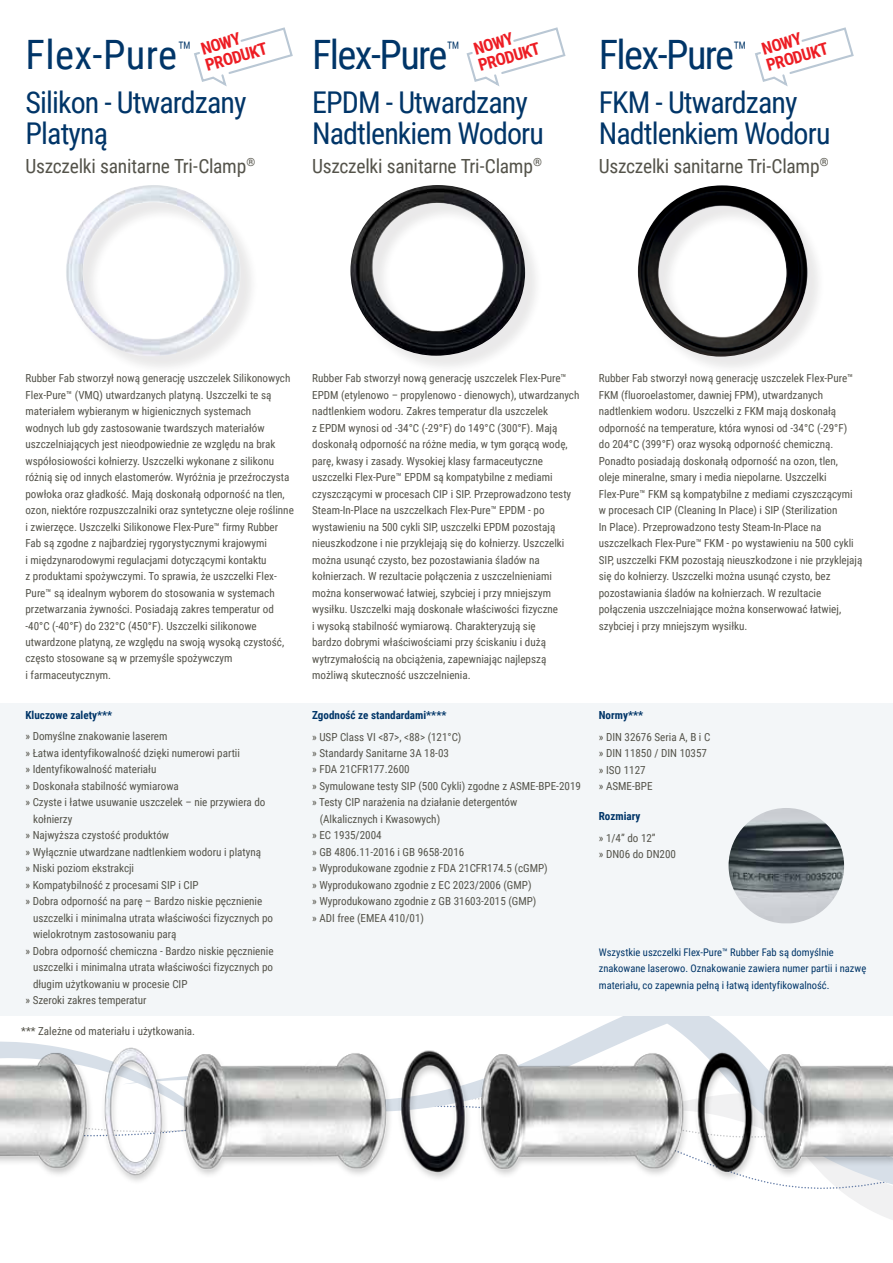
<style>
.page{position:relative;width:893px;height:1263px;background:#fff}
.page>*{position:absolute;margin:0;border:0;box-sizing:border-box;transform-origin:0 0}
.t1{font:40.5px "Roboto Condensed";letter-spacing:-.04em;color:#003568}
.t2{font:40.5px "Roboto Condensed";letter-spacing:.01em;color:#003568}
.t3{font:30px/31.5px "Roboto Condensed";letter-spacing:-.03em;color:#003568}
.t4{font:19.5px "Roboto Condensed";letter-spacing:-.015em;color:#54534a}
.t5{font:700 16.8px/16.8px "Roboto Condensed";color:#ed1d24}
.t6{font:11.1px/16.5px "Roboto Condensed";color:#54534a}
.t7{font:700 11.1px "Roboto Condensed";color:#003568}
.t8{font:10.5px/16.5px "Roboto Condensed";color:#003568}
</style>
<div class="page">
<img style="left:0;top:1015px;width:893px;height:205px">
<div style="left:68px;top:188px;width:191px;height:187px;background:#231f20;opacity:.1"></div>
<img style="left:66px;top:185px;width:175px;height:171px">
<div style="left:353px;top:188px;width:191px;height:186px;background:#231f20;opacity:.1"></div>
<img style="left:350px;top:185px;width:175px;height:171px">
<div style="left:640px;top:188px;width:186px;height:187px;background:#231f20;opacity:.1"></div>
<img style="left:638px;top:185px;width:169px;height:172px">
<div style="left:0;top:703px;width:893px;height:312px;background:#f3f6f8"></div>
<svg style="left:194px;top:27px;width:99px;height:60px"></svg>
<img style="left:728px;top:808px;width:116px;height:115px;border-radius:57px">
<svg style="left:466px;top:27px;width:100px;height:59px"></svg>
<svg style="left:755px;top:27px;width:99px;height:60px"></svg>
<h3 class="t5" style="left:199px;top:41px;width:65px;rotate:-16deg">NOWY<br>PRODUKT</h3>
<h3 class="t5" style="left:472px;top:41px;width:65px;rotate:-16deg">NOWY<br>PRODUKT</h3>
<h3 class="t5" style="left:760px;top:41px;width:65px;rotate:-16deg">NOWY<br>PRODUKT</h3>
<h1 class="t2" style="left:26px;top:26px;width:168px">Flex-Pure<sup>™</sup></h1>
<h2 class="t3" style="left:26px;top:85px;width:223px">Silikon - Utwardzany<br>Platyną</h2>
<h3 class="t4" style="left:26px;top:152px;width:231px">Uszczelki sanitarne Tri-Clamp<sup>®</sup></h3>
<h1 class="t1" style="left:312px;top:26px;width:150px">Flex-Pure<sup>™</sup></h1>
<h2 class="t3" style="left:312px;top:85px;width:233px">EPDM - Utwardzany<br>Nadtlenkiem Wodoru</h2>
<h3 class="t4" style="left:312px;top:152px;width:231px">Uszczelki sanitarne Tri-Clamp<sup>®</sup></h3>
<h1 class="t1" style="left:599px;top:26px;width:150px">Flex-Pure<sup>™</sup></h1>
<h2 class="t3" style="left:599px;top:85px;width:233px">FKM - Utwardzany<br>Nadtlenkiem Wodoru</h2>
<h3 class="t4" style="left:599px;top:152px;width:231px">Uszczelki sanitarne Tri-Clamp<sup>®</sup></h3>
<p class="t6" style="left:26px;top:369px;width:270px">Rubber Fab stworzył nową generację uszczelek Silikonowych Flex-Pure™ (VMQ) utwardzanych platyną. Uszczelki te są materiałem wybieranym w higienicznych systemach<br>wodnych lub gdy zastosowanie twardszych materiałów uszczelniających jest nieodpowiednie ze względu na brak współosiowości kołnierzy. Uszczelki wykonane z silikonu różnią się od innych elastomerów. Wyróżnia je przeźroczysta powłoka oraz gładkość. Mają doskonałą odporność na tlen, ozon, niektóre rozpuszczalniki oraz syntetyczne oleje roślinne i zwierzęce. Uszczelki Silikonowe Flex-Pure™ firmy Rubber Fab są zgodne z najbardziej rygorystycznymi krajowymi<br>i międzynarodowymi regulacjami dotyczącymi kontaktu<br>z produktami spożywczymi. To sprawia, że uszczelki Flex-Pure™ są idealnym wyborem do stosowania w systemach przetwarzania żywności. Posiadają zakres temperatur od -40°C (-40°F) do 232°C (450°F). Uszczelki silikonowe utwardzone platyną, ze względu na swoją wysoką czystość, często stosowane są w przemyśle spożywczym<br>i farmaceutycznym.</p>
<p class="t7" style="left:26px;top:707px;width:88px">Kluczowe zalety***</p>
<p class="t6" style="left:26px;top:728px;width:144px">» Domyślne znakowanie laserem</p>
<p class="t6" style="left:26px;top:744px;width:216px">» Łatwa identyfikowalność dzięki numerowi partii</p>
<p class="t6" style="left:26px;top:761px;width:132px">» Identyfikowalność materiału</p>
<p class="t6" style="left:26px;top:777px;width:155px">» Doskonała stabilność wymiarowa</p>
<p class="t6" style="left:26px;top:794px;width:241px">» Czyste i łatwe usuwanie uszczelek – nie przywiera do</p>
<p class="t6" style="left:33px;top:810px;width:41px">kołnierzy</p>
<p class="t6" style="left:26px;top:827px;width:145px">» Najwyższa czystość produktów</p>
<p class="t6" style="left:26px;top:843px;width:237px">» Wyłącznie utwardzane nadtlenkiem wodoru i platyną</p>
<p class="t6" style="left:26px;top:860px;width:110px">» Niski poziom ekstrakcji</p>
<p class="t6" style="left:26px;top:876px;width:175px">» Kompatybilność z procesami SIP i CIP</p>
<p class="t6" style="left:26px;top:893px;width:238px">» Dobra odporność na parę – Bardzo niskie pęcznienie</p>
<p class="t6" style="left:33px;top:909px;width:242px">uszczelki i minimalna utrata właściwości fizycznych po</p>
<p class="t6" style="left:33px;top:926px;width:145px">wielokrotnym zastosowaniu parą</p>
<p class="t6" style="left:26px;top:942px;width:250px">» Dobra odporność chemiczna - Bardzo niskie pęcznienie</p>
<p class="t6" style="left:33px;top:959px;width:242px">uszczelki i minimalna utrata właściwości fizycznych po</p>
<p class="t6" style="left:33px;top:975px;width:156px">długim użytkowaniu w procesie CIP</p>
<p class="t6" style="left:26px;top:992px;width:123px">» Szeroki zakres temperatur</p>
<p class="t6" style="left:21px;top:1022px;width:175px">*** Zależne od materiału i użytkowania.</p>
<p class="t6" style="left:312px;top:369px;width:269px">Rubber Fab stworzył nową generację uszczelek Flex-Pure™ EPDM (etylenowo – propylenowo - dienowych), utwardzanych nadtlenkiem wodoru. Zakres temperatur dla uszczelek<br>z EPDM wynosi od -34°C (-29°F) do 149°C (300°F). Mają doskonałą odporność na różne media, w tym gorącą wodę, parę, kwasy i zasady. Wysokiej klasy farmaceutyczne uszczelki Flex-Pure™ EPDM są kompatybilne z mediami czyszczącymi w procesach CIP i SIP. Przeprowadzono testy Steam-In-Place na uszczelkach Flex-Pure™ EPDM - po wystawieniu na 500 cykli SIP, uszczelki EPDM pozostają nieuszkodzone i nie przyklejają się do kołnierzy. Uszczelki można usunąć czysto, bez pozostawiania śladów na kołnierzach. W rezultacie połączenia z uszczelnieniami można konserwować łatwiej, szybciej i przy mniejszym wysiłku. Uszczelki mają doskonałe właściwości fizyczne<br>i wysoką stabilność wymiarową. Charakteryzują się<br>bardzo dobrymi właściwościami przy ściskaniu i dużą wytrzymałością na obciążenia, zapewniając najlepszą możliwą skuteczność uszczelnienia.</p>
<p class="t7" style="left:312px;top:707px;width:136px">Zgodność ze standardami****</p>
<p class="t6" style="left:312px;top:728px;width:151px">» USP Class VI &lt;87&gt;, &lt;88&gt; (121°C)</p>
<p class="t6" style="left:312px;top:744px;width:138px">» Standardy Sanitarne 3A 18-03</p>
<p class="t6" style="left:312px;top:761px;width:99px">» FDA 21CFR177.2600</p>
<p class="t6" style="left:312px;top:777px;width:270px">» Symulowane testy SIP (500 Cykli) zgodne z ASME-BPE-2019</p>
<p class="t6" style="left:312px;top:794px;width:207px">» Testy CIP narażenia na działanie detergentów</p>
<p class="t6" style="left:320px;top:810px;width:122px">(Alkalicznych i Kwasowych)</p>
<p class="t6" style="left:312px;top:827px;width:71px">» EC 1935/2004</p>
<p class="t6" style="left:312px;top:843px;width:154px">» GB 4806.11-2016 i GB 9658-2016</p>
<p class="t6" style="left:312px;top:860px;width:237px">» Wyprodukowane zgodnie z FDA 21CFR174.5 (cGMP)</p>
<p class="t6" style="left:312px;top:876px;width:221px">» Wyprodukowano zgodnie z EC 2023/2006 (GMP)</p>
<p class="t6" style="left:312px;top:893px;width:226px">» Wyprodukowano zgodnie z GB 31603-2015 (GMP)</p>
<p class="t6" style="left:312px;top:909px;width:113px">» ADI free (EMEA 410/01)</p>
<p class="t6" style="left:599px;top:370px;width:265px">Rubber Fab stworzył nową generację uszczelek Flex-Pure™ FKM (fluoroelastomer, dawniej FPM), utwardzanych nadtlenkiem wodoru. Uszczelki z FKM mają doskonałą odporność na temperature, która wynosi od -34°C (-29°F)<br>do 204°C (399°F) oraz wysoką odporność chemiczną.<br>Ponadto posiadają doskonałą odporność na ozon, tlen,<br>oleje mineralne, smary i media niepolarne. Uszczelki Flex-Pure™ FKM są kompatybilne z mediami czyszczącymi w procesach CIP (Cleaning In Place) i SIP (Sterilization<br>In Place). Przeprowadzono testy Steam-In-Place na uszczelkach Flex-Pure™ FKM - po wystawieniu na 500 cykli SIP, uszczelki FKM pozostają nieuszkodzone i nie przyklejają się do kołnierzy. Uszczelki można usunąć czysto, bez pozostawiania śladów na kołnierzach. W rezultacie połączenia uszczelniające można konserwować łatwiej, szybciej i przy mniejszym wysiłku.</p>
<p class="t7" style="left:599px;top:707px;width:46px">Normy***</p>
<p class="t6" style="left:599px;top:728px;width:113px">» DIN 32676 Seria A, B i C » DIN 11850 / DIN 10357 » ISO 1127<br>» ASME-BPE</p>
<p class="t7" style="left:599px;top:808px;width:43px">Rozmiary</p>
<p class="t6" style="left:599px;top:829px;width:79px">» 1/4” do 12”<br>» DN06 do DN200</p>
<p class="t8" style="left:599px;top:943px;width:269px">Wszystkie uszczelki Flex-Pure™ Rubber Fab są domyślnie znakowane laserowo. Oznakowanie zawiera numer partii i nazwę materiału, co zapewnia pełną i łatwą identyfikowalność.</p>
</div>
